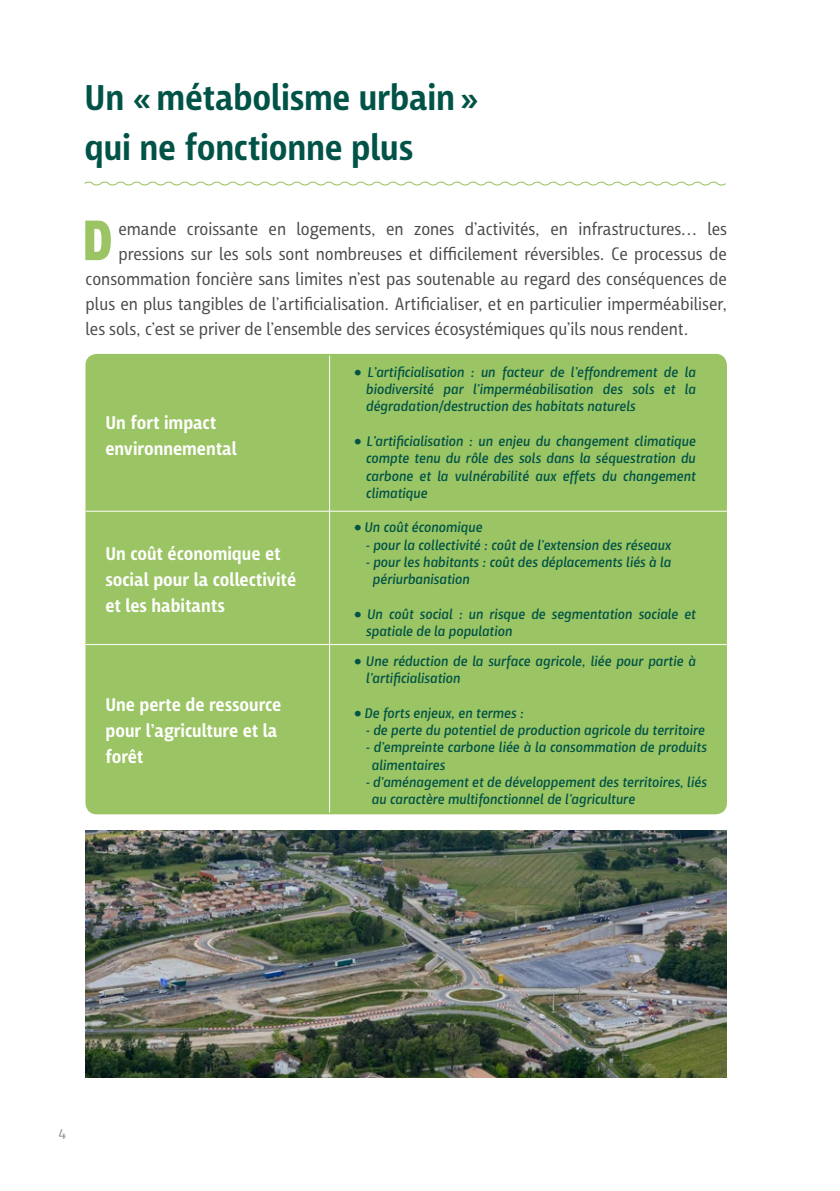
<style>
.page{position:relative;width:840px;height:1191px;background:#fff}
.page>*{position:absolute;margin:0;border:0;box-sizing:border-box;transform-origin:0 0}
.t1{font:700 67px "Iro Sans";color:#9bc464;scale:.81 1}
.t2{font:600 36.2px/50px "Iro Sans";letter-spacing:-.005em;color:#005346}
.t3{font:600 18.6px/25.8px "Iro Sans";color:#fff}
.t4{font:18px "Iro Sans";color:#4a4a49}
.t5{font:italic 14.4px/17.4px "Iro Sans";color:#005346}
.t6{font:14px "Iro Sans";color:#878787}
.s1{font-weight:900;font-style:normal}
</style>
<div class="page">
<img style="left:86px;top:830px;width:640px;height:247px">
<svg style="left:84px;top:181px;width:642px;height:5px"></svg>
<div style="left:85px;top:354px;width:641px;height:460px;background:#9bc464;border-radius:11px"></div>
<hr style="left:329px;top:355px;width:1px;height:156px;background:#fff">
<hr style="left:85px;top:511px;width:244px;height:1px;background:#fff">
<hr style="left:329px;top:511px;width:397px;height:1px;background:#fff">
<hr style="left:329px;top:511px;width:1px;height:133px;background:#fff">
<hr style="left:85px;top:644px;width:244px;height:1px;background:#fff">
<hr style="left:329px;top:644px;width:397px;height:1px;background:#fff">
<hr style="left:329px;top:645px;width:1px;height:167px;background:#fff">
<h2 class="t2" style="left:85px;top:73px;width:395px">Un «métabolisme urbain» qui ne fonctionne plus</h2>
<h1 class="t1" style="left:82px;top:199px;width:39px">D</h1>
<p class="t4" style="left:118px;top:219px;width:609px">emande croissante en logements, en zones d’activités, en infrastructures… les</p>
<p class="t4" style="left:118px;top:244px;width:609px">pressions sur les sols sont nombreuses et difficilement réversibles. Ce processus de</p>
<p class="t4" style="left:86px;top:269px;width:642px">consommation foncière sans limites n’est pas soutenable au regard des conséquences de</p>
<p class="t4" style="left:86px;top:294px;width:642px">plus en plus tangibles de l’artificialisation. Artificialiser, et en particulier imperméabiliser,</p>
<p class="t4" style="left:86px;top:319px;width:604px">les sols, c’est se priver de l’ensemble des services écosystémiques qu’ils nous rendent.</p>
<p class="t3" style="left:105px;top:409px;width:133px">Un fort impact environnemental</p>
<p class="t3" style="left:105px;top:541px;width:192px">Un coût économique et social pour la collectivité et les habitants</p>
<p class="t3" style="left:105px;top:692px;width:177px">Une perte de ressource pour l’agriculture et la forêt</p>
<p class="t5" style="left:366px;top:363px;width:331px;text-align:justify;text-indent:-11px"><span class="s1">•</span> L’artificialisation : un facteur de l’effondrement de la biodiversité par l’imperméabilisation des sols et la dégradation/destruction des habitats naturels</p>
<p class="t5" style="left:366px;top:432px;width:331px;text-align:justify;text-indent:-11px"><span class="s1">•</span> L’artificialisation : un enjeu du changement climatique compte tenu du rôle des sols dans la séquestration du carbone et la vulnérabilité aux effets du changement climatique</p>
<p class="t5" style="left:354px;top:519px;width:129px"><span class="s1">•</span> Un coût économique</p>
<p class="t5" style="left:366px;top:536px;width:306px">- pour la collectivité : coût de l’extension des réseaux</p>
<p class="t5" style="left:373px;top:553px;width:299px;text-indent:-7px">- pour les habitants : coût des déplacements liés à la périurbanisation</p>
<p class="t5" style="left:366px;top:605px;width:331px;text-indent:-11px"><span class="s1">•</span> Un coût social : un risque de segmentation sociale et spatiale de la population</p>
<p class="t5" style="left:366px;top:652px;width:331px;text-indent:-11px"><span class="s1">•</span> Une réduction de la surface agricole, liée pour partie à l’artificialisation</p>
<p class="t5" style="left:354px;top:704px;width:170px"><span class="s1">•</span> De forts enjeux, en termes :</p>
<p class="t5" style="left:366px;top:721px;width:340px">- de perte du potentiel de production agricole du territoire</p>
<p class="t5" style="left:371px;top:739px;width:336px;text-indent:-6px">- d’empreinte carbone liée à la consommation de produits alimentaires</p>
<p class="t5" style="left:371px;top:773px;width:336px;text-indent:-6px">- d’aménagement et de développement des territoires, liés au caractère multifonctionnel de l’agriculture</p>
<p class="t6" style="left:59px;top:1126px;width:9px">4</p>
</div>
